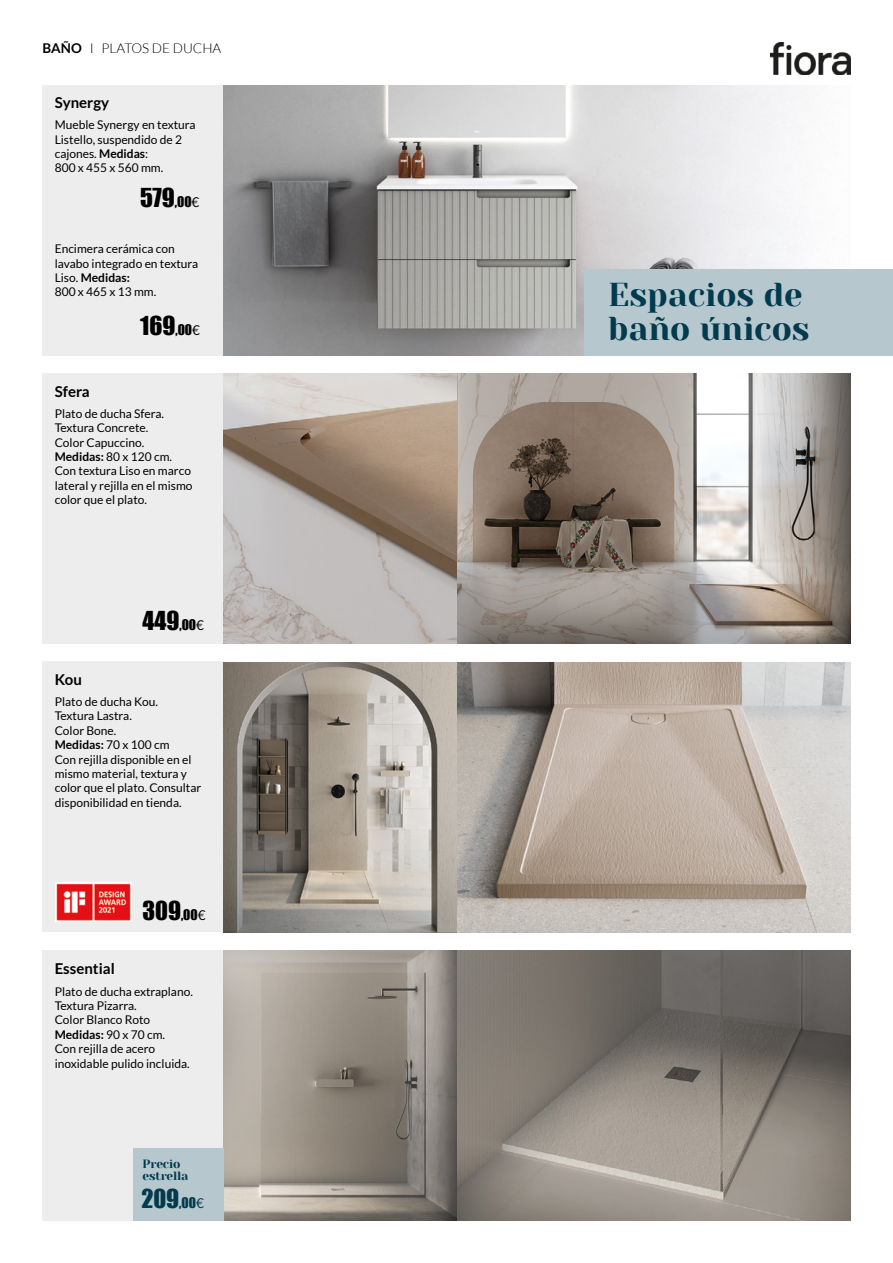
<style>
.page{position:relative;width:893px;height:1263px;background:#fff}
.page>*{position:absolute;margin:0;border:0;box-sizing:border-box;transform-origin:0 0}
.t1{font:33px/34.5px "Yeseva One";color:#023a4e}
.t2{font:24px "Impact";color:#000}
.t3{font:24px "Impact";color:#023a4e}
.t4{font:700 15px "Lato";color:#000}
.t5{font:300 13.5px "Lato";color:#000}
.t6{font:12px/14.4px "Lato";color:#000}
.t7{font:12px/12px "Yeseva One";letter-spacing:-.01em;color:#023a4e}
.s1{font-weight:700}
.s2{font-size:13.5px}
.s3{font-family:"Lato";font-size:13.5px}
</style>
<div class="page">
<img style="left:223px;top:85px;width:579px;height:270px">
<img style="left:223px;top:950px;width:627px;height:270px">
<img style="left:223px;top:662px;width:627px;height:270px">
<img style="left:224px;top:374px;width:626px;height:270px">
<img style="left:771px;top:43px;width:79px;height:31px">
<div style="left:43px;top:85px;width:180px;height:270px;background:#ededed"></div>
<div style="left:43px;top:373px;width:180px;height:271px;background:#ededed"></div>
<div style="left:43px;top:662px;width:180px;height:270px;background:#ededed"></div>
<div style="left:43px;top:950px;width:180px;height:271px;background:#ededed"></div>
<div style="left:133px;top:1148px;width:90px;height:72px;background:#b6c7ce"></div>
<img style="left:55px;top:882px;width:77px;height:39px">
<div style="left:585px;top:269px;width:308px;height:86px;background:#b6c7ce"></div>
<p class="t5" style="left:43px;top:41px;width:180px"><span class="s1">BAÑO</span> I PLATOS DE DUCHA</p>
<p class="t4" style="left:55px;top:94px;width:56px">Synergy</p>
<p class="t6" style="left:55px;top:117px;width:142px">Mueble Synergy en textura<br>Listello, suspendido de 2 cajones. <span class="s1">Medidas</span>:<br>800 x 455 x 560 mm.</p>
<h2 class="t2" style="left:140px;top:179px;width:61px">579<span class="s2">,00</span><span class="s3">€</span></h2>
<p class="t6" style="left:55px;top:241px;width:145px">Encimera cerámica con lavabo integrado en textura<br>Liso. <span class="s1">Medidas:<br></span>800 x 465 x 13 mm.</p>
<p class="t4" style="left:55px;top:382px;width:37px">Sfera</p>
<h2 class="t2" style="left:140px;top:307px;width:61px">169<span class="s2">,00</span><span class="s3">€</span></h2>
<p class="t6" style="left:55px;top:406px;width:139px">Plato de ducha Sfera.<br>Textura Concrete.<br>Color Capuccino.<br><span class="s1">Medidas:</span> 80 x 120 cm.<br>Con textura Liso en marco lateral y rejilla en el mismo color que el plato.</p>
<p class="t4" style="left:55px;top:671px;width:29px">Kou</p>
<h2 class="t2" style="left:142px;top:602px;width:63px">449<span class="s2">,00</span><span class="s3">€</span></h2>
<p class="t6" style="left:55px;top:694px;width:148px">Plato de ducha Kou.<br>Textura Lastra.<br>Color Bone.<br><span class="s1">Medidas:</span> 70 x 100 cm<br>Con rejilla disponible en el mismo material, textura y color que el plato. Consultar disponibilidad en tienda.</p>
<p class="t4" style="left:55px;top:960px;width:61px">Essential</p>
<h2 class="t2" style="left:142px;top:891px;width:65px">309<span class="s2">,00</span><span class="s3">€</span></h2>
<p class="t6" style="left:55px;top:984px;width:140px">Plato de ducha extraplano.<br>Textura Pizarra.<br>Color Blanco Roto<br><span class="s1">Medidas:</span> 90 x 70 cm.<br>Con rejilla de acero inoxidable pulido incluida.</p>
<p class="t7" style="left:142px;top:1158px;width:47px">Precio estrella</p>
<h2 class="t3" style="left:141px;top:1179px;width:64px">209<span class="s2">,00</span><span class="s3">€</span></h2>
<h1 class="t1" style="left:608px;top:276px;width:203px">Espacios de baño únicos</h1>
</div>
